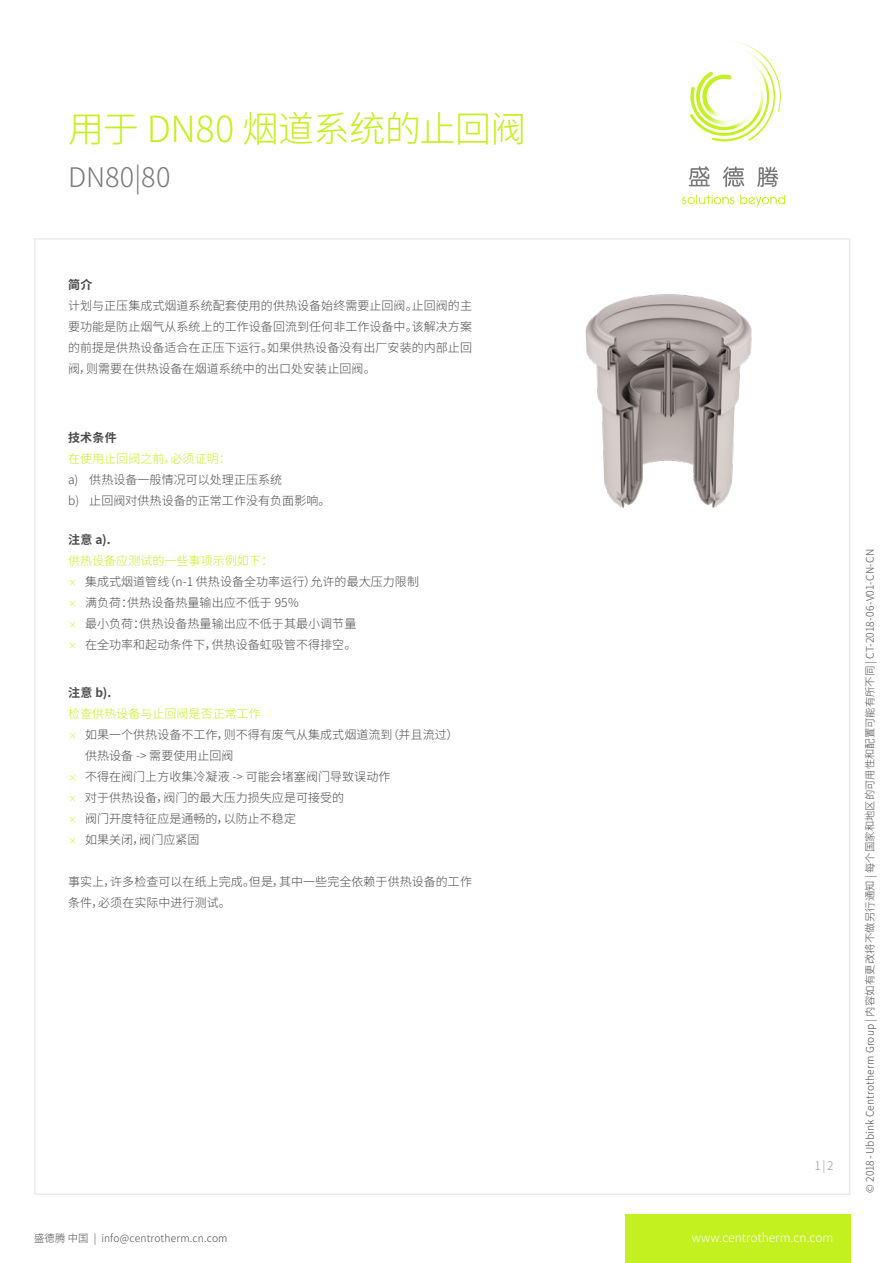
<style>
.page{position:relative;width:893px;height:1263px;background:#fff}
.page>*{position:absolute;margin:0;border:0;box-sizing:border-box;transform-origin:0 0}
.t1{font:300 36px "Noto Sans CJ Ksc";letter-spacing:-.015em;color:#c3f01f}
.t2{font:300 27px "Noto Sans CJ Ksc";letter-spacing:.005em;color:#787878}
.t3{font:300 12px/21px "Noto Sans CJ Ksc";letter-spacing:.005em;color:#4b4b4b}
.t4{font:300 12px "Noto Sans CJ Ksc";letter-spacing:.005em;color:#c3f01f}
.t5{font:300 12px "Noto Sans CJ Ksc";letter-spacing:.005em;color:#fff}
.t6{font:700 12px "Noto Sans CJ Ksc";letter-spacing:.035em;color:#4b4b4b}
.t7{font:300 12px "Noto Sans CJ Ksc";color:#9a9a9a}
.t8{font:300 10.5px "Noto Sans CJ Ksc";letter-spacing:.015em;color:#4b4b4b}
.s1{color:#c3f01f}
.s2{font-size:9px;color:#c3f01f}
</style>
<div class="page">
<div style="left:625px;top:1214px;width:225px;height:49px;background:#c3f01f"></div>
<svg style="left:690px;top:41px;width:91px;height:100px"></svg>
<svg style="left:682px;top:195px;width:103px;height:12px"></svg>
<svg style="left:689px;top:166px;width:89px;height:21px"></svg>
<img style="left:585px;top:294px;width:167px;height:214px">
<h1 class="t1" style="left:68px;top:108px;width:460px">用于 DN80 烟道系统的止回阀</h1>
<h2 class="t2" style="left:68px;top:162px;width:104px">DN80|80</h2>
<p class="t6" style="left:68px;top:278px;width:26px">简介</p>
<p class="t3" style="left:68px;top:295px;width:405px;text-align:justify">计划与正压集成式烟道系统配套使用的供热设备始终需要止回阀。止回阀的主要功能是防止烟气从系统上的工作设备回流到任何非工作设备中。该解决方案的前提是供热设备适合在正压下运行。如果供热设备没有出厂安装的内部止回阀，则需要在供热设备在烟道系统中的出口处安装止回阀。</p>
<p class="t6" style="left:68px;top:431px;width:50px">技术条件</p>
<p class="t4" style="left:68px;top:452px;width:164px">在使用止回阀之前，必须证明：</p>
<p class="t3" style="left:68px;top:470px;width:264px">a) 供热设备一般情况可以处理正压系统<br>b) 止回阀对供热设备的正常工作没有负面影响。</p>
<p class="t6" style="left:68px;top:533px;width:44px">注意 a).</p>
<p class="t3" style="left:68px;top:551px;width:352px"><span class="s1">供热设备应测试的一些事项示例如下：<br></span><span class="s2">×</span> 集成式烟道管线（n-1 供热设备全功率运行）允许的最大压力限制<span class="s2">×</span> 满负荷：供热设备热量输出应不低于 95％<br><span class="s2">×</span> 最小负荷：供热设备热量输出应不低于其最小调节量<br><span class="s2">×</span> 在全功率和起动条件下，供热设备虹吸管不得排空。</p>
<p class="t6" style="left:68px;top:686px;width:45px">注意 b).</p>
<p class="t4" style="left:68px;top:707px;width:194px">检查供热设备与止回阀是否正常工作</p>
<p class="t3" style="left:68px;top:725px;width:392px"><span class="s2">×</span> 如果一个供热设备不工作，则不得有废气从集成式烟道流到（并且流过）</p>
<p class="t3" style="left:85px;top:746px;width:150px">供热设备 -&gt; 需要使用止回阀</p>
<p class="t3" style="left:68px;top:767px;width:324px"><span class="s2">×</span> 不得在阀门上方收集冷凝液 -&gt; 可能会堵塞阀门导致误动作</p>
<p class="t3" style="left:68px;top:788px;width:278px"><span class="s2">×</span> 对于供热设备，阀门的最大压力损失应是可接受的</p>
<p class="t3" style="left:68px;top:809px;width:229px"><span class="s2">×</span> 阀门开度特征应是通畅的，以防止不稳定</p>
<p class="t3" style="left:68px;top:830px;width:133px"><span class="s2">×</span> 如果关闭，阀门应紧固</p>
<p class="t3" style="left:68px;top:872px;width:405px">事实上，许多检查可以在纸上完成。但是，其中一些完全依赖于供热设备的工作条件，必须在实际中进行测试。</p>
<p class="t8" style="left:34px;top:1232px;width:195px">盛德腾 中国 | info@centrotherm.cn.com</p>
<p class="t7" style="left:814px;top:1158px;width:21px">1|2</p>
<p class="t5" style="left:692px;top:1230px;width:143px">www.centrotherm.cn.com</p>
<p class="t8" style="left:864px;top:1193px;width:645px;rotate:-90deg">© 2018-Ubbink Centrotherm Group | 内容如有更改将不做另行通知 | 每个国家和地区的可用性和配置可能有所不同 | CT-2018-06-V01-CN-CN</p>
</div>
